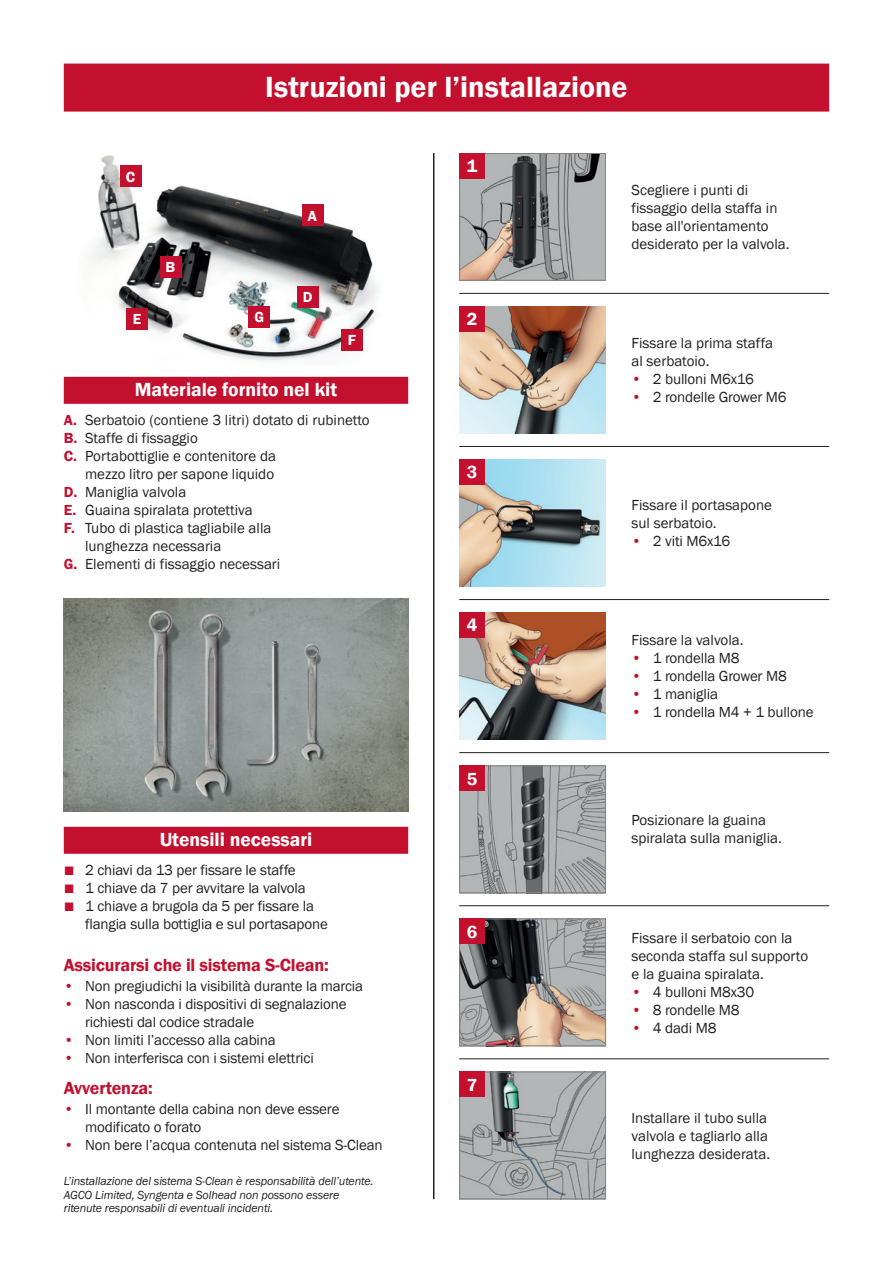
<style>
.page{position:relative;width:893px;height:1263px;background:#fff}
.page>*{position:absolute;margin:0;border:0;box-sizing:border-box;transform-origin:0 0}
.t1{font:600 30px "Franklin Gothic";color:#fff}
.t2{font:600 19.5px "Franklin Gothic";color:#fff}
.t3{font:600 18px "Franklin Gothic";letter-spacing:-.01em;color:#c3102f}
.t4{font:600 18px "Franklin Gothic";color:#fff}
.t5{font:15px/18px "Franklin Gothic";letter-spacing:-.005em;color:#231f20}
.t6{font:600 15px "Franklin Gothic";color:#fff}
.t7{font:italic 12px/13.5px "Franklin Gothic";letter-spacing:-.01em;color:#231f20}
.s1{font-weight:600;color:#c3102f}
.s2{font-size:18px;color:#c3102f}
</style>
<div class="page">
<div style="left:64px;top:64px;width:765px;height:48px;background:#c3102f"></div>
<img style="left:91px;top:155px;width:287px;height:206px">
<div style="left:64px;top:377px;width:344px;height:27px;background:#c3102f"></div>
<img style="left:64px;top:599px;width:344px;height:212px">
<div style="left:64px;top:827px;width:344px;height:27px;background:#c3102f"></div>
<svg style="left:459px;top:292px;width:147px;height:768px"></svg>
<img style="left:461px;top:155px;width:143px;height:124px">
<div style="left:459px;top:153px;width:147px;height:128px;border:1px solid #808285"></div>
<hr style="left:459px;top:293px;width:370px;height:1px;background:#231f20">
<img style="left:459px;top:306px;width:147px;height:128px">
<hr style="left:459px;top:446px;width:370px;height:1px;background:#231f20">
<img style="left:459px;top:459px;width:147px;height:128px">
<hr style="left:459px;top:599px;width:370px;height:1px;background:#231f20">
<img style="left:459px;top:612px;width:147px;height:128px">
<hr style="left:459px;top:752px;width:370px;height:1px;background:#231f20">
<img style="left:461px;top:767px;width:143px;height:124px">
<div style="left:459px;top:765px;width:147px;height:128px;border:1px solid #808285"></div>
<hr style="left:459px;top:905px;width:370px;height:1px;background:#231f20">
<img style="left:461px;top:920px;width:143px;height:124px">
<div style="left:459px;top:918px;width:147px;height:128px;border:1px solid #808285"></div>
<hr style="left:459px;top:1058px;width:370px;height:1px;background:#231f20">
<img style="left:461px;top:1073px;width:143px;height:124px">
<div style="left:459px;top:1071px;width:147px;height:128px;border:1px solid #808285"></div>
<hr style="left:433px;top:153px;width:1px;height:1046px;background:#231f20">
<div style="left:459px;top:153px;width:26px;height:26px;background:#c3102f"></div>
<div style="left:459px;top:306px;width:26px;height:26px;background:#c3102f"></div>
<div style="left:459px;top:459px;width:26px;height:26px;background:#c3102f"></div>
<div style="left:459px;top:612px;width:26px;height:26px;background:#c3102f"></div>
<div style="left:459px;top:765px;width:26px;height:26px;background:#c3102f"></div>
<div style="left:459px;top:918px;width:26px;height:26px;background:#c3102f"></div>
<div style="left:459px;top:1071px;width:26px;height:26px;background:#c3102f"></div>
<div style="left:302px;top:205px;width:21px;height:21px;background:#c3102f"></div>
<div style="left:160px;top:256px;width:21px;height:21px;background:#c3102f"></div>
<div style="left:120px;top:166px;width:21px;height:21px;background:#c3102f"></div>
<div style="left:297px;top:286px;width:21px;height:21px;background:#c3102f"></div>
<div style="left:126px;top:308px;width:22px;height:22px;background:#c3102f"></div>
<div style="left:341px;top:330px;width:21px;height:21px;background:#c3102f"></div>
<div style="left:249px;top:306px;width:21px;height:21px;background:#c3102f"></div>
<p class="t6" style="left:126px;top:167px;width:11px">C</p>
<p class="t6" style="left:133px;top:310px;width:10px">E</p>
<p class="t6" style="left:166px;top:258px;width:11px">B</p>
<h1 class="t1" style="left:265px;top:68px;width:364px">Istruzioni per l’installazione</h1>
<p class="t6" style="left:255px;top:308px;width:11px">G</p>
<p class="t6" style="left:308px;top:206px;width:11px">A</p>
<p class="t6" style="left:303px;top:288px;width:11px">D</p>
<p class="t4" style="left:467px;top:155px;width:12px">1</p>
<p class="t4" style="left:467px;top:308px;width:12px">2</p>
<p class="t5" style="left:631px;top:181px;width:160px">Scegliere i punti di fissaggio della staffa in base all'orientamento desiderato per la valvola.</p>
<p class="t6" style="left:348px;top:331px;width:10px">F</p>
<h2 class="t2" style="left:135px;top:378px;width:204px">Materiale fornito nel kit</h2>
<p class="t5" style="left:64px;top:411px;width:307px"><span class="s1">A.</span> Serbatoio (contiene 3 litri) dotato di rubinetto</p>
<p class="t5" style="left:64px;top:429px;width:136px"><span class="s1">B.</span> Staffe di fissaggio</p>
<p class="t5" style="left:64px;top:447px;width:214px"><span class="s1">C.</span> Portabottiglie e contenitore da</p>
<p class="t5" style="left:85px;top:465px;width:191px">mezzo litro per sapone liquido</p>
<p class="t5" style="left:64px;top:483px;width:124px"><span class="s1">D.</span> Maniglia valvola</p>
<p class="t5" style="left:64px;top:501px;width:190px"><span class="s1">E.</span> Guaina spiralata protettiva</p>
<p class="t5" style="left:64px;top:519px;width:209px"><span class="s1">F.</span> Tubo di plastica tagliabile alla</p>
<p class="t5" style="left:85px;top:537px;width:138px">lunghezza necessaria</p>
<p class="t5" style="left:64px;top:555px;width:218px"><span class="s1">G.</span> Elementi di fissaggio necessari</p>
<h2 class="t2" style="left:160px;top:828px;width:154px">Utensili necessari</h2>
<p class="t5" style="left:64px;top:861px;width:233px"><span class="s2">■</span> 2 chiavi da 13 per fissare le staffe</p>
<p class="t5" style="left:64px;top:879px;width:244px"><span class="s2">■</span> 1 chiave da 7 per avvitare la valvola</p>
<p class="t5" style="left:85px;top:897px;width:244px;text-indent:-21px"><span class="s2">■</span> 1 chiave a brugola da 5 per fissare la flangia sulla bottiglia e sul portasapone</p>
<p class="t3" style="left:64px;top:954px;width:266px">Assicurarsi che il sistema S-Clean:</p>
<p class="t5" style="left:64px;top:978px;width:301px"><span class="s1">•</span> Non pregiudichi la visibilità durante la marcia</p>
<p class="t5" style="left:85px;top:996px;width:263px;text-indent:-21px"><span class="s1">•</span> Non nasconda i dispositivi di segnalazione richiesti dal codice stradale</p>
<p class="t5" style="left:64px;top:1032px;width:214px"><span class="s1">•</span> Non limiti l’accesso alla cabina</p>
<p class="t5" style="left:64px;top:1050px;width:251px"><span class="s1">•</span> Non interferisca con i sistemi elettrici</p>
<p class="t3" style="left:64px;top:1077px;width:90px">Avvertenza:</p>
<p class="t5" style="left:85px;top:1101px;width:256px;text-indent:-21px"><span class="s1">•</span> Il montante della cabina non deve essere modificato o forato</p>
<p class="t5" style="left:64px;top:1137px;width:320px"><span class="s1">•</span> Non bere l’acqua contenuta nel sistema S-Clean</p>
<p class="t7" style="left:64px;top:1174px;width:311px">L’installazione del sistema S-Clean è responsabilità dell’utente.<br>AGCO Limited, Syngenta e Solhead non possono essere ritenute responsabili di eventuali incidenti.</p>
<p class="t4" style="left:467px;top:461px;width:12px">3</p>
<p class="t4" style="left:467px;top:614px;width:12px">4</p>
<p class="t4" style="left:467px;top:767px;width:12px">5</p>
<p class="t4" style="left:467px;top:920px;width:12px">6</p>
<p class="t4" style="left:467px;top:1073px;width:12px">7</p>
<p class="t5" style="left:631px;top:335px;width:143px">Fissare la prima staffa al serbatoio.</p>
<p class="t5" style="left:631px;top:371px;width:124px"><span class="s1">•</span> 2 bulloni M6x16</p>
<p class="t5" style="left:631px;top:389px;width:157px"><span class="s1">•</span> 2 rondelle Grower M6</p>
<p class="t5" style="left:631px;top:497px;width:142px">Fissare il portasapone sul serbatoio.</p>
<p class="t5" style="left:631px;top:533px;width:100px"><span class="s1">•</span> 2 viti M6x16</p>
<p class="t5" style="left:631px;top:632px;width:114px">Fissare la valvola.</p>
<p class="t5" style="left:631px;top:650px;width:110px"><span class="s1">•</span> 1 rondella M8</p>
<p class="t5" style="left:631px;top:668px;width:157px"><span class="s1">•</span> 1 rondella Grower M8</p>
<p class="t5" style="left:631px;top:686px;width:88px"><span class="s1">•</span> 1 maniglia</p>
<p class="t5" style="left:631px;top:704px;width:184px"><span class="s1">•</span> 1 rondella M4 + 1 bullone</p>
<p class="t5" style="left:631px;top:812px;width:152px">Posizionare la guaina spiralata sulla maniglia.</p>
<p class="t5" style="left:631px;top:929px;width:178px">Fissare il serbatoio con la seconda staffa sul supporto e la guaina spiralata.</p>
<p class="t5" style="left:631px;top:983px;width:124px"><span class="s1">•</span> 4 bulloni M8x30</p>
<p class="t5" style="left:631px;top:1001px;width:110px"><span class="s1">•</span> 8 rondelle M8</p>
<p class="t5" style="left:631px;top:1019px;width:86px"><span class="s1">•</span> 4 dadi M8</p>
<p class="t5" style="left:631px;top:1109px;width:140px">Installare il tubo sulla valvola e tagliarlo alla lunghezza desiderata.</p>
</div>
